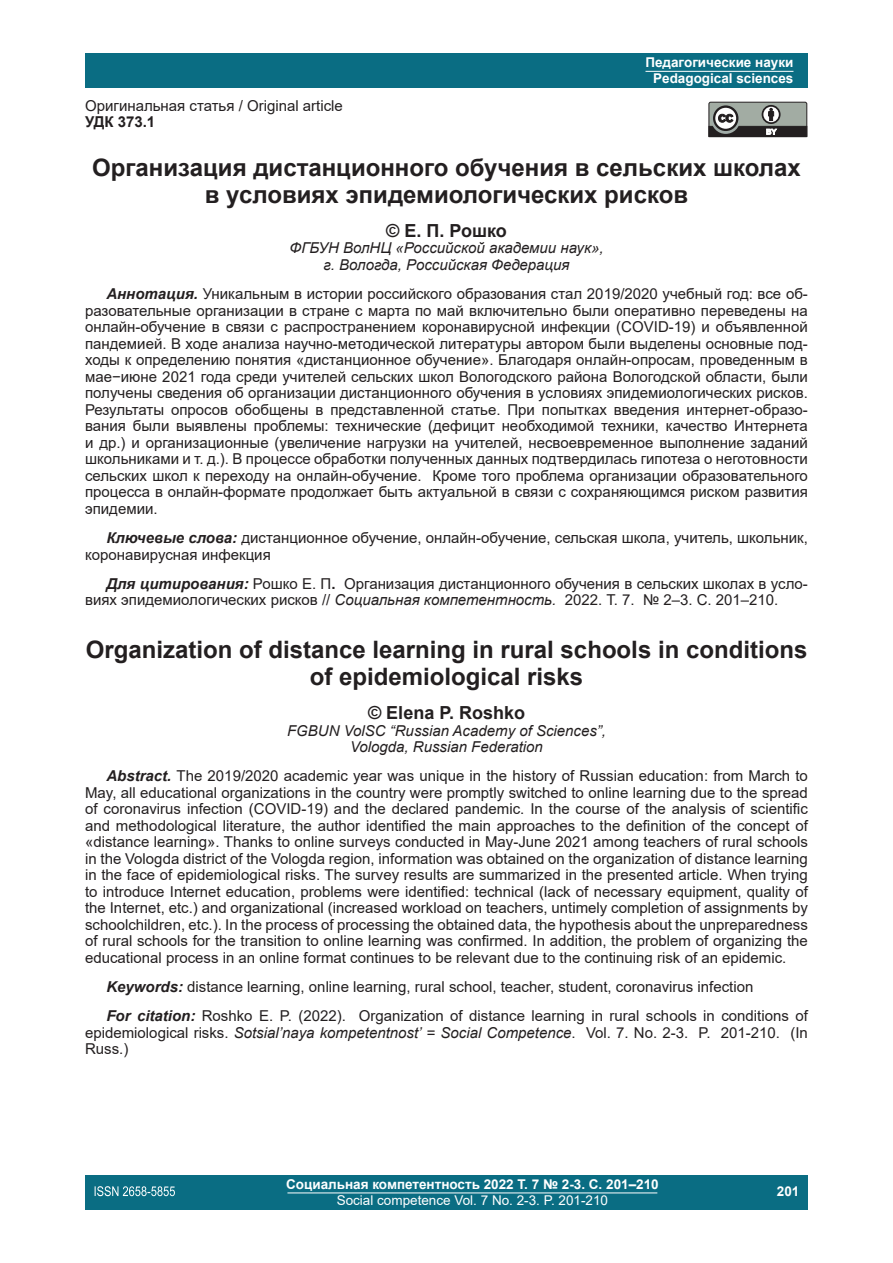
<style>
.page{position:relative;width:893px;height:1263px;background:#fff}
.page>*{position:absolute;margin:0;border:0;box-sizing:border-box;transform-origin:0 0}
.t1{font:700 24px/27px "Arial";color:#231f20;text-align:center}
.t2{font:700 18px "Arial";color:#231f20}
.t3{font:15px/16.5px "Arial";color:#231f20}
.t4{font:italic 15px/16.5px "Arial";color:#231f20;text-align:center}
.t5{font:700 15px "Arial";color:#231f20}
.t6{font:700 13.5px/16.2px "Arial";color:#fff;text-align:center}
.t7{font:13.5px "Arial";color:#fff}
.s1{font-weight:700;font-style:italic}
.s2{font-weight:700}
.s3{font-style:italic}
</style>
<div class="page">
<div style="left:85px;top:54px;width:723px;height:34px;background:#0a6d83"></div>
<hr style="left:645px;top:71px;width:148px;height:1px;background:#fff">
<div style="left:85px;top:1175px;width:723px;height:34px;background:#0a6d83"></div>
<hr style="left:287px;top:1192px;width:370px;height:1px;background:#fff">
<svg style="left:95px;top:1186px;width:80px;height:10px"></svg>
<svg style="left:708px;top:101px;width:100px;height:36px;background:#7b7e7b"></svg>
<p class="t6" style="left:645px;top:54px;width:150px">Педагогические науки<br>Pedagogical sciences</p>
<p class="t3" style="left:85px;top:97px;width:259px">Оригинальная статья / Original article</p>
<p class="t5" style="left:85px;top:112px;width:72px">УДК 373.1</p>
<h1 class="t1" style="left:92px;top:154px;width:710px">Организация дистанционного обучения в сельских школах в условиях эпидемиологических рисков</h1>
<p class="t2" style="left:386px;top:218px;width:122px">© Е. П. Рошко</p>
<p class="t4" style="left:289px;top:240px;width:316px">ФГБУН ВолНЦ «Российской академии наук», г. Вологда, Российская Федерация</p>
<p class="t3" style="left:85px;top:286px;width:724px;text-align:justify;text-indent:21px"><span class="s1">Аннотация.</span> Уникальным в истории российского образования стал 2019/2020 учебный год: все об&shy;разовательные организации в стране с марта по май включительно были оперативно переведены на онлайн-обучение в связи с распространением коронавирусной инфекции (COVID-19) и объявленной пандемией. В ходе анализа научно-методической литературы автором были выделены основные под&shy;ходы к определению понятия «дистанционное обучение». Благодаря онлайн-опросам, проведенным в мае−июне 2021 года среди учителей сельских школ Вологодского района Вологодской области, были получены сведения об организации дистанционного обучения в условиях эпидемиологических рисков.<br>Результаты опросов обобщены в представленной статье. При попытках введения интернет-образо&shy;вания были выявлены проблемы: технические (дефицит необходимой техники, качество Интернета и др.) и организационные (увеличение нагрузки на учителей, несвоевременное выполнение заданий школьниками и т. д.). В процессе обработки полученных данных подтвердилась гипотеза о неготовности сельских школ к переходу на онлайн-обучение. Кроме того проблема организации образовательного процесса в онлайн-формате продолжает быть актуальной в связи с сохраняющимся риском развития эпидемии.</p>
<p class="t3" style="left:85px;top:529px;width:724px;text-indent:21px"><span class="s1">Ключевые слова:</span> дистанционное обучение, онлайн-обучение, сельская школа, учитель, школьник, коронавирусная инфекция</p>
<p class="t3" style="left:85px;top:575px;width:724px;text-indent:21px"><span class="s1">Для цитирования:</span> Рошко Е. П<span class="s2">.</span> Организация дистанционного обучения в сельских школах в усло&shy;виях эпидемиологических рисков // <span class="s3">Социальная компетентность.</span> 2022. Т. 7. № 2–3. С. 201–210.</p>
<h1 class="t1" style="left:86px;top:636px;width:723px">Organization of distance learning in rural schools in conditions of epidemiological risks</h1>
<p class="t2" style="left:368px;top:700px;width:158px">© Elena P. Roshko</p>
<p class="t4" style="left:287px;top:722px;width:320px">FGBUN VolSC “Russian Academy of Sciences”,<br>Vologda, Russian Federation</p>
<p class="t3" style="left:85px;top:768px;width:724px;text-align:justify;text-indent:21px"><span class="s1">Abstract.</span> The 2019/2020 academic year was unique in the history of Russian education: from March to May, all educational organizations in the country were promptly switched to online learning due to the spread of coronavirus infection (COVID-19) and the declared pandemic. In the course of the analysis of scientific and methodological literature, the author identified the main approaches to the definition of the concept of «distance learning». Thanks to online surveys conducted in May-June 2021 among teachers of rural schools in the Vologda district of the Vologda region, information was obtained on the organization of distance learning in the face of epidemiological risks. The survey results are summarized in the presented article. When trying to introduce Internet education, problems were identified: technical (lack of necessary equipment, quality of the Internet, etc.) and organizational (increased workload on teachers, untimely completion of assignments by schoolchildren, etc.). In the process of processing the obtained data, the hypothesis about the unpreparedness of rural schools for the transition to online learning was confirmed. In addition, the problem of organizing the educational process in an online format continues to be relevant due to the continuing risk of an epidemic.</p>
<p class="t3" style="left:106px;top:972px;width:703px;line-height:29.2px"><span class="s1">Keywords:</span> distance learning, online learning, rural school, teacher, student, coronavirus infection<br><span class="s1">For citation:</span> Roshko E. P. (2022). Organization of distance learning in rural schools in conditions of</p>
<p class="t3" style="left:85px;top:1024px;width:724px">epidemiological risks. <span class="s3">Sotsial’naya kompetentnost’</span> = <span class="s3">Social Competence</span>. Vol. 7. No. 2-3. P. 201-210. (In<br>Russ.)</p>
<p class="t6" style="left:286px;top:1176px;width:374px">Социальная компетентность 2022 Т. 7 № 2-3. С. 201–210</p>
<p class="t7" style="left:337px;top:1191px;width:273px">Social competence Vol. 7 No. 2-3. P. 201-210</p>
<p class="t6" style="left:777px;top:1183px;width:24px">201</p>
</div>
